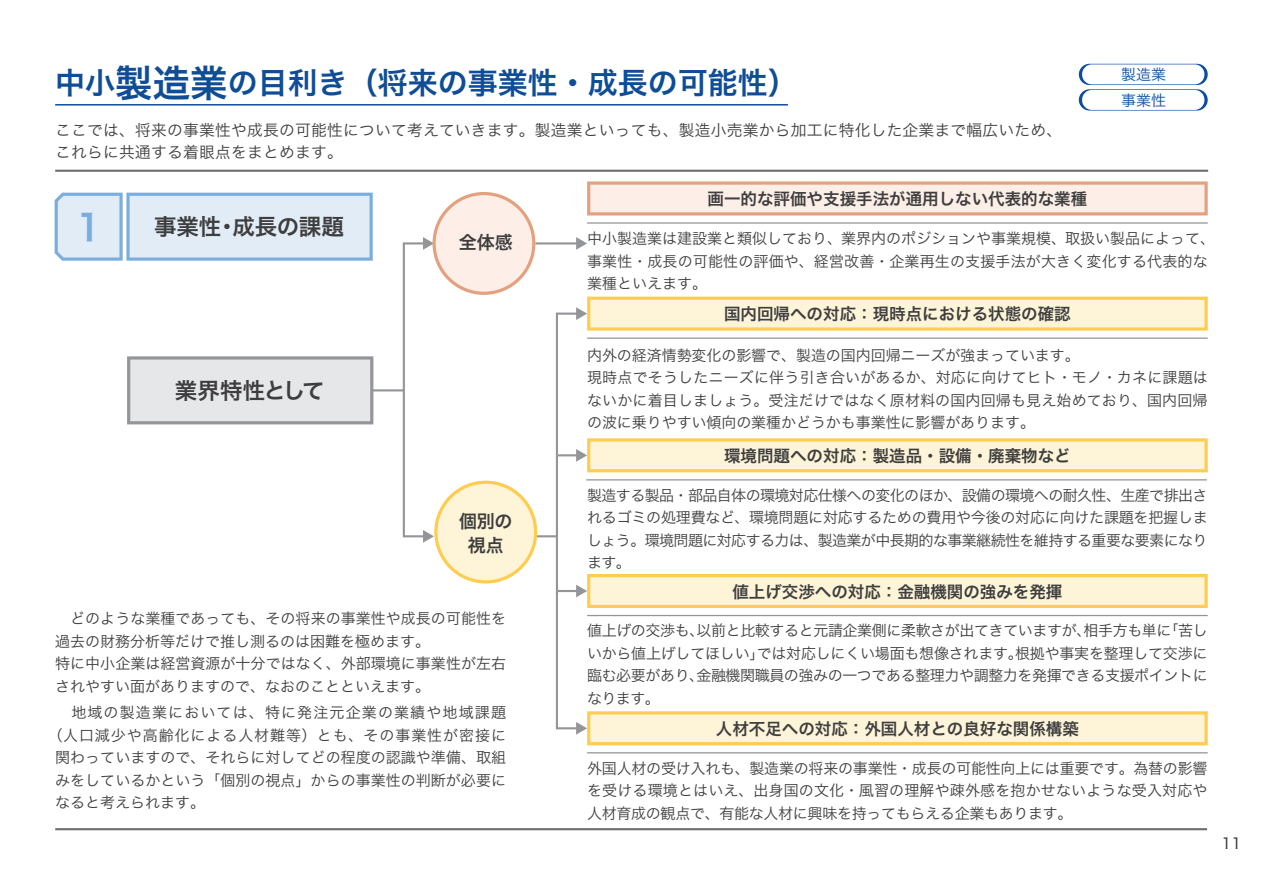
<style>
.page{position:relative;width:1263px;height:893px;background:#fff}
.page>*{position:absolute;margin:0;border:0;box-sizing:border-box;transform-origin:0 0}
.t1{font:36px "Hira Kaku Std W6";color:#79aede}
.t2{font:30px "Hira Kaku Std W6";color:#0f4d96}
.t3{font:22.5px "Hira Kaku Std W6";letter-spacing:-.01em;color:#3e3e3f}
.t4{font:22.5px "Hira Kaku Std W6";letter-spacing:-.035em;color:#3e3e3f}
.t5{font:18px/24px "Hira Kaku Std W6";letter-spacing:-.005em;color:#3e3e3f;text-align:center}
.t6{font:16.5px "Hira Kaku Std W6";color:#3e3e3f}
.t7{font:15.75px/22.5px "Hira Kaku Std W3";letter-spacing:.015em;color:#3e3e3f}
.t8{font:15px/22.5px "Hira Kaku Std W3";color:#3e3e3f}
.t9{font:15px "Hira Kaku Std W3";letter-spacing:.06em;color:#3e3e3f}
.t10{font:15px "Hira Kaku Std W3";letter-spacing:.075em;color:#3e3e3f}
.t11{font:15px/25.5px "Hira Kaku Std W3";color:#0d4da1}
.t12{font:15px "Hira Kaku Std W4";color:#3e3e3f}
.s1{font-size:37.5px}
</style>
<div class="page">
<hr style="left:55px;top:828px;width:1152px;height:2px;background:#6c6d70">
<hr style="left:535px;top:242px;width:43px;height:2px;background:#939598">
<svg style="left:576px;top:237px;width:11px;height:13px"></svg>
<svg style="left:587px;top:181px;width:621px;height:34px"></svg>
<div style="left:403px;top:242px;width:23px;height:295px;border:2px solid #939598"></div>
<div style="left:556px;top:313px;width:23px;height:416px;border:2px solid #939598"></div>
<svg style="left:576px;top:297px;width:632px;height:34px"></svg>
<svg style="left:576px;top:711px;width:632px;height:34px"></svg>
<hr style="left:557px;top:454px;width:21px;height:2px;background:#939598">
<svg style="left:576px;top:438px;width:632px;height:34px"></svg>
<hr style="left:557px;top:590px;width:21px;height:2px;background:#939598">
<svg style="left:576px;top:574px;width:632px;height:34px"></svg>
<hr style="left:527px;top:535px;width:30px;height:2px;background:#939598">
<svg style="left:423px;top:481px;width:114px;height:102px"></svg>
<hr style="left:369px;top:389px;width:35px;height:2px;background:#939598">
<svg style="left:127px;top:356px;width:246px;height:68px"></svg>
<svg style="left:1079px;top:64px;width:129px;height:21px"></svg>
<div style="left:1082px;top:64px;width:122px;height:20px;background:#fff;border-radius:10px"></div>
<svg style="left:1079px;top:89px;width:129px;height:22px"></svg>
<svg style="left:1082px;top:90px;width:122px;height:20px"></svg>
<hr style="left:55px;top:170px;width:1153px;height:2px;background:#6c6d70">
<hr style="left:55px;top:104px;width:733px;height:2px;background:#0d4da1">
<svg style="left:55px;top:193px;width:318px;height:68px"></svg>
<svg style="left:423px;top:192px;width:112px;height:103px"></svg>
<hr style="left:587px;top:222px;width:621px;height:2px;background:#939598">
<hr style="left:587px;top:337px;width:621px;height:2px;background:#939598">
<hr style="left:586px;top:479px;width:621px;height:1px;background:#939598">
<hr style="left:587px;top:615px;width:621px;height:1px;background:#939598">
<hr style="left:587px;top:752px;width:621px;height:1px;background:#939598">
<h2 class="t2" style="left:55px;top:60px;width:759px">中小<span class="s1">製造業</span>の目利き（将来の事業性・成長の可能性）　</h2>
<p class="t7" style="left:55px;top:118px;width:1008px">ここでは、将来の事業性や成長の可能性について考えていきます。製造業といっても、製造小売業から加工に特化した企業まで幅広いため、これらに共通する着眼点をまとめます。</p>
<p class="t11" style="left:1121px;top:62px;width:46px">製造業事業性</p>
<h1 class="t1" style="left:76px;top:199px;width:27px">1</h1>
<h3 class="t3" style="left:154px;top:209px;width:191px">事業性・成長の課題</h3>
<h3 class="t4" style="left:175px;top:373px;width:151px">業界特性として</h3>
<p class="t5" style="left:459px;top:231px;width:55px">全体感</p>
<p class="t5" style="left:459px;top:510px;width:55px">個別の視点</p>
<p class="t8" style="left:55px;top:607px;width:452px">　どのような業種であっても、その将来の事業性や成長の可能性を過去の財務分析等だけで推し測るのは困難を極めます。<br>特に中小企業は経営資源が十分ではなく、外部環境に事業性が左右されやすい面がありますので、なおのことといえます。</p>
<p class="t10" style="left:55px;top:701px;width:452px">　地域の製造業においては、特に発注元企業の業績や地域課題</p>
<p class="t9" style="left:48px;top:724px;width:460px">（人口減少や高齢化による人材難等）とも、その事業性が密接に</p>
<p class="t8" style="left:55px;top:746px;width:452px">関わっていますので、それらに対してどの程度の認識や準備、取組</p>
<p class="t8" style="left:55px;top:769px;width:452px">みをしているかという「個別の視点」からの事業性の判断が必要に</p>
<p class="t8" style="left:55px;top:791px;width:151px">なると考えられます。</p>
<p class="t6" style="left:708px;top:186px;width:381px">画一的な評価や支援手法が通用しない代表的な業種</p>
<p class="t8" style="left:587px;top:227px;width:630px">中小製造業は建設業と類似しており、業界内のポジションや事業規模、取扱い製品によって、事業性・成長の可能性の評価や、経営改善・企業再生の支援手法が大きく変化する代表的な業種といえます。</p>
<p class="t6" style="left:724px;top:301px;width:348px">国内回帰への対応：現時点における状態の確認</p>
<p class="t8" style="left:587px;top:343px;width:622px">内外の経済情勢変化の影響で、製造の国内回帰ニーズが強まっています。<br>現時点でそうしたニーズに伴う引き合いがあるか、対応に向けてヒト・モノ・カネに課題はないかに着目しましょう。受注だけではなく原材料の国内回帰も見え始めており、国内回帰の波に乗りやすい傾向の業種かどうかも事業性に影響があります。</p>
<p class="t6" style="left:724px;top:443px;width:348px">環境問題への対応：製造品・設備・廃棄物など</p>
<p class="t8" style="left:587px;top:484px;width:622px;text-align:justify">製造する製品・部品自体の環境対応仕様への変化のほか、設備の環境への耐久性、生産で排出されるゴミの処理費など、環境問題に対応するための費用や今後の対応に向けた課題を把握しましょう。環境問題に対応する力は、製造業が中長期的な事業継続性を維持する重要な要素になります。</p>
<p class="t6" style="left:732px;top:579px;width:331px">値上げ交渉への対応：金融機関の強みを発揮</p>
<p class="t8" style="left:587px;top:619px;width:622px;text-align:justify">値上げの交渉も、以前と比較すると元請企業側に柔軟さが出てきていますが、相手方も単に「苦しいから値上げしてほしい」では対応しにくい場面も想像されます。根拠や事実を整理して交渉に臨む必要があり、金融機関職員の強みの一つである整理力や調整力を発揮できる支援ポイントになります。</p>
<p class="t6" style="left:716px;top:716px;width:364px">人材不足への対応：外国人材との良好な関係構築</p>
<p class="t8" style="left:587px;top:756px;width:622px;text-align:justify">外国人材の受け入れも、製造業の将来の事業性・成長の可能性向上には重要です。為替の影響を受ける環境とはいえ、出身国の文化・風習の理解や疎外感を抱かせないような受入対応や人材育成の観点で、有能な人材に興味を持ってもらえる企業もあります。</p>
<p class="t12" style="left:1221px;top:832px;width:22px">11</p>
</div>
